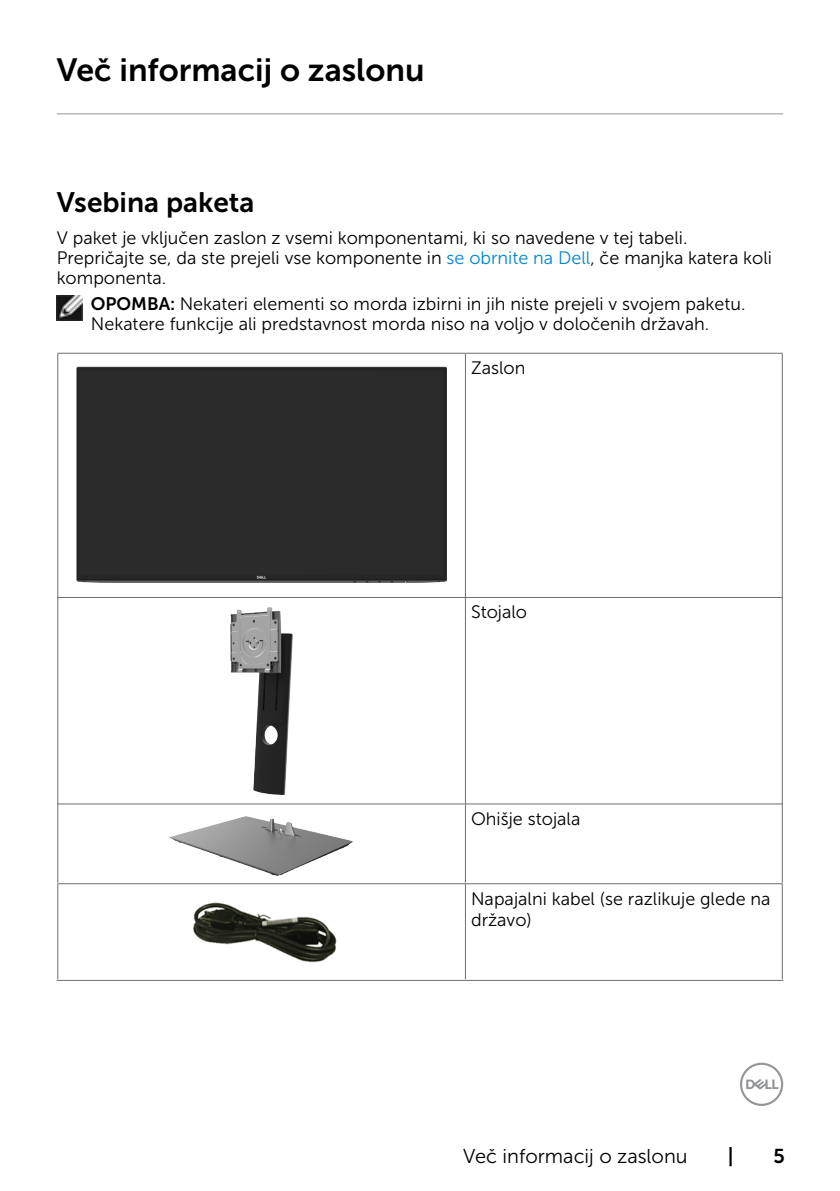
<style>
.page{position:relative;width:840px;height:1191px;background:#fff}
.page>*{position:absolute;margin:0;border:0;box-sizing:border-box;transform-origin:0 0}
.t1{font:32px "Museo Sans For Dell 700";color:#000}
.t2{font:28px "Museo Sans For Dell 700";color:#000}
.t3{font:20px "Museo Sans For Dell 300";color:#000}
.t4{font:20px "Museo Sans For Dell 700";color:#000}
.t5{font:18px/20px "Museo Sans For Dell 300";color:#000}
.s1{color:#0087cb}
.s2{font-family:"Museo Sans For Dell 700"}
</style>
<div class="page">
<svg style="left:740px;top:1062px;width:42px;height:44px"></svg>
<hr style="left:57px;top:113px;width:725px;height:1px;background:#939598">
<img style="left:57px;top:295px;width:25px;height:26px">
<hr style="left:57px;top:353px;width:1px;height:244px;background:#6d6e71">
<hr style="left:57px;top:353px;width:408px;height:1px;background:#6d6e71">
<hr style="left:465px;top:353px;width:1px;height:244px;background:#6d6e71">
<hr style="left:781px;top:353px;width:1px;height:244px;background:#6d6e71">
<hr style="left:465px;top:353px;width:317px;height:1px;background:#6d6e71">
<hr style="left:781px;top:597px;width:1px;height:207px;background:#6d6e71">
<hr style="left:465px;top:597px;width:317px;height:1px;background:#6d6e71">
<hr style="left:57px;top:803px;width:408px;height:1px;background:#6d6e71">
<hr style="left:781px;top:804px;width:1px;height:78px;background:#6d6e71">
<hr style="left:465px;top:803px;width:317px;height:1px;background:#6d6e71">
<hr style="left:57px;top:884px;width:1px;height:95px;background:#6d6e71">
<hr style="left:57px;top:883px;width:408px;height:1px;background:#6d6e71">
<hr style="left:57px;top:597px;width:408px;height:1px;background:#6d6e71">
<hr style="left:57px;top:597px;width:1px;height:207px;background:#6d6e71">
<hr style="left:465px;top:598px;width:1px;height:205px;background:#6d6e71">
<hr style="left:57px;top:804px;width:1px;height:78px;background:#6d6e71">
<hr style="left:465px;top:804px;width:1px;height:78px;background:#6d6e71">
<hr style="left:57px;top:980px;width:408px;height:1px;background:#6d6e71">
<hr style="left:465px;top:980px;width:317px;height:1px;background:#6d6e71">
<hr style="left:465px;top:884px;width:1px;height:95px;background:#6d6e71">
<hr style="left:781px;top:884px;width:1px;height:95px;background:#6d6e71">
<hr style="left:465px;top:883px;width:317px;height:1px;background:#6d6e71">
<div style="left:77px;top:367px;width:369px;height:215px;background:#2b2b2b"></div>
<img style="left:230px;top:607px;width:63px;height:188px">
<img style="left:170px;top:816px;width:183px;height:60px">
<img style="left:193px;top:902px;width:144px;height:61px">
<h1 class="t1" style="left:57px;top:52px;width:369px">Več informacij o zaslonu</h1>
<h2 class="t2" style="left:57px;top:187px;width:199px">Vsebina paketa</h2>
<p class="t5" style="left:57px;top:228px;width:716px">V paket je vključen zaslon z vsemi komponentami, ki so navedene v tej tabeli.<br>Prepričajte se, da ste prejeli vse komponente in <span class="s1">se obrnite na Dell</span>, če manjka katera koli komponenta.</p>
<p class="t5" style="left:91px;top:293px;width:656px"><span class="s2">OPOMBA:</span> Nekateri elementi so morda izbirni in jih niste prejeli v svojem paketu.<br>Nekatere funkcije ali predstavnost morda niso na voljo v določenih državah.</p>
<p class="t5" style="left:471px;top:358px;width:56px">Zaslon</p>
<p class="t5" style="left:471px;top:602px;width:58px">Stojalo</p>
<p class="t5" style="left:471px;top:809px;width:111px">Ohišje stojala</p>
<p class="t5" style="left:471px;top:887px;width:301px;line-height:21.6px">Napajalni kabel (se razlikuje glede na državo)</p>
<p class="t3" style="left:463px;top:1145px;width:226px">Več informacij o zaslonu</p>
<p class="t4" style="left:727px;top:1144px;width:7px">|</p>
<p class="t4" style="left:773px;top:1144px;width:13px">5</p>
</div>
